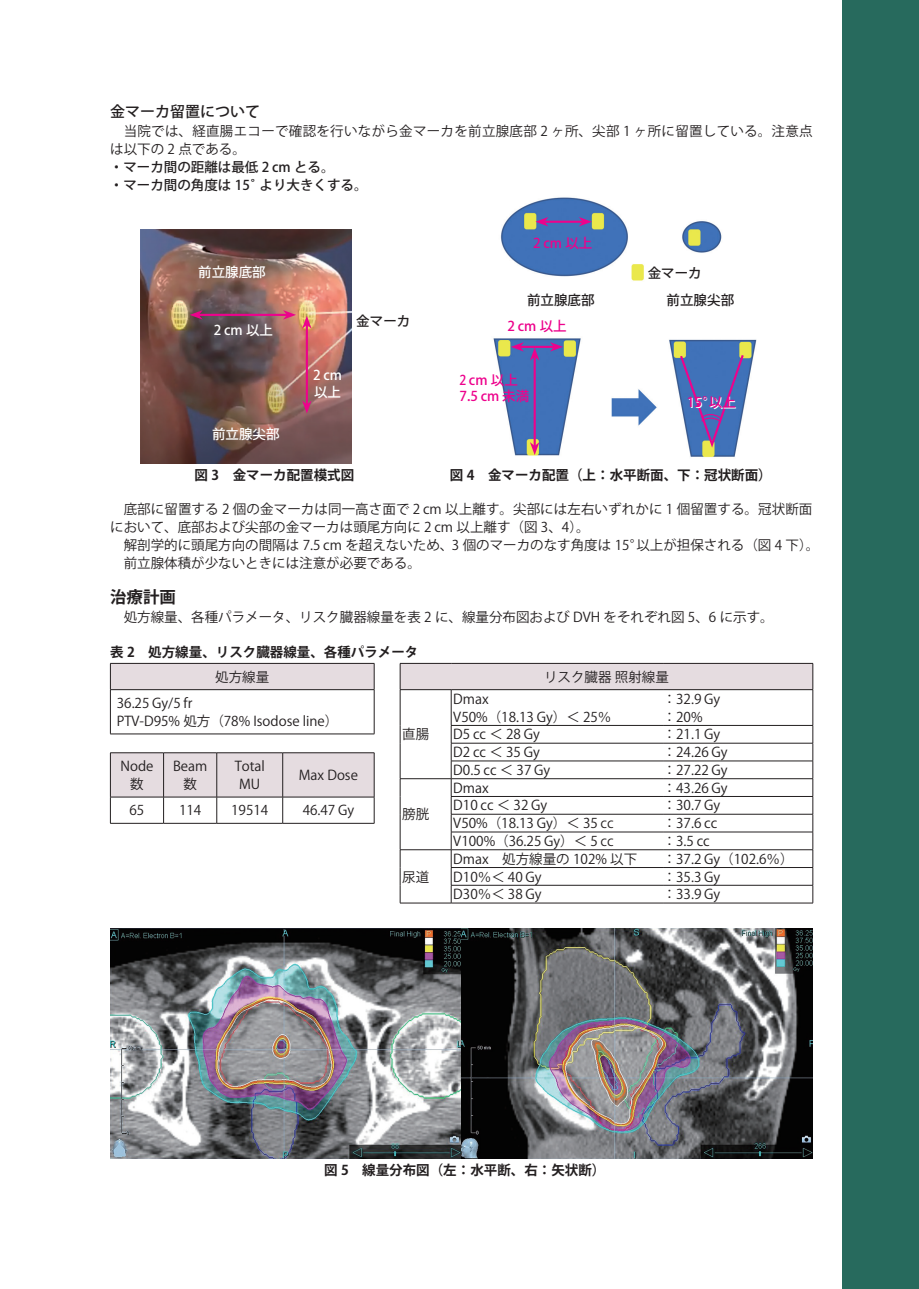
<style>
.page{position:relative;width:919px;height:1289px;background:#fff}
.page>*{position:absolute;margin:0;border:0;box-sizing:border-box;transform-origin:0 0}
.小見出し{font:700 16.5px "Koz Go Pr 6 N";color:#231f20}
.小小見出し{font:500 15px "Koz Go Pr 6 N";color:#231f20}
.本文_見出しなし{font:13.5px/18px "Koz Go Pr 6 N";color:#231f20;text-align:center}
.図タイトル{font:700 13.5px "Koz Go Pr 6 N";color:#231f20}
.本文_見出しなし-2{font:13.5px/18px "Koz Go Pr 6 N";letter-spacing:.02em;color:#231f20}
.本文_見出しB{font:500 13.5px "Koz Go Pr 6 N";color:#231f20}
.小見出し-2{font:500 13.5px "Koz Go Pr 6 N";color:#fff}
.小見出し-3{font:500 13.5px "Koz Go Pr 6 N";color:#ed028c}
.小見出し-4{font:500 13.5px "Koz Go Pr 6 N";color:#231f20}
</style>
<div class="page">
<div style="left:842px;top:0;width:76px;height:1288px;background:#276a5d"></div>
<div style="left:110px;top:663px;width:264px;height:26px;background:#e5dce0"></div>
<hr style="left:110px;top:663px;width:264px;height:1px;background:#231f20">
<svg style="left:110px;top:663px;width:1px;height:26px"></svg>
<svg style="left:374px;top:663px;width:1px;height:26px"></svg>
<hr style="left:110px;top:689px;width:264px;height:1px;background:#231f20">
<hr style="left:110px;top:690px;width:1px;height:43px;background:#231f20">
<hr style="left:374px;top:690px;width:1px;height:43px;background:#231f20">
<hr style="left:110px;top:733px;width:264px;height:1px;background:#231f20">
<div style="left:400px;top:663px;width:412px;height:26px;background:#e5dce0"></div>
<hr style="left:400px;top:663px;width:51px;height:1px;background:#231f20">
<svg style="left:400px;top:663px;width:1px;height:26px"></svg>
<hr style="left:451px;top:663px;width:213px;height:1px;background:#231f20">
<hr style="left:664px;top:663px;width:149px;height:1px;background:#231f20">
<svg style="left:812px;top:663px;width:1px;height:26px"></svg>
<hr style="left:400px;top:689px;width:51px;height:1px;background:#231f20">
<hr style="left:400px;top:690px;width:1px;height:35px;background:#231f20">
<hr style="left:451px;top:689px;width:213px;height:1px;background:#231f20">
<hr style="left:451px;top:690px;width:1px;height:35px;background:#231f20">
<hr style="left:664px;top:689px;width:149px;height:1px;background:#231f20">
<hr style="left:812px;top:690px;width:1px;height:35px;background:#231f20">
<hr style="left:451px;top:725px;width:213px;height:1px;background:#231f20">
<hr style="left:664px;top:725px;width:149px;height:1px;background:#231f20">
<hr style="left:451px;top:743px;width:213px;height:1px;background:#231f20">
<hr style="left:664px;top:743px;width:149px;height:1px;background:#231f20">
<hr style="left:451px;top:760px;width:213px;height:1px;background:#231f20">
<hr style="left:664px;top:760px;width:149px;height:1px;background:#231f20">
<hr style="left:400px;top:778px;width:51px;height:1px;background:#231f20">
<hr style="left:451px;top:778px;width:213px;height:1px;background:#231f20">
<hr style="left:664px;top:778px;width:149px;height:1px;background:#231f20">
<hr style="left:451px;top:796px;width:213px;height:1px;background:#231f20">
<hr style="left:664px;top:796px;width:149px;height:1px;background:#231f20">
<hr style="left:451px;top:814px;width:213px;height:1px;background:#231f20">
<hr style="left:664px;top:814px;width:149px;height:1px;background:#231f20">
<hr style="left:451px;top:831px;width:213px;height:1px;background:#231f20">
<hr style="left:664px;top:831px;width:149px;height:1px;background:#231f20">
<hr style="left:400px;top:849px;width:51px;height:1px;background:#231f20">
<hr style="left:451px;top:849px;width:213px;height:1px;background:#231f20">
<hr style="left:664px;top:849px;width:149px;height:1px;background:#231f20">
<hr style="left:451px;top:867px;width:213px;height:1px;background:#231f20">
<hr style="left:664px;top:867px;width:149px;height:1px;background:#231f20">
<svg style="left:400px;top:725px;width:1px;height:177px"></svg>
<hr style="left:451px;top:885px;width:213px;height:1px;background:#231f20">
<svg style="left:451px;top:726px;width:1px;height:176px"></svg>
<hr style="left:664px;top:885px;width:149px;height:1px;background:#231f20">
<svg style="left:812px;top:726px;width:1px;height:176px"></svg>
<hr style="left:400px;top:902px;width:51px;height:1px;background:#231f20">
<hr style="left:451px;top:902px;width:213px;height:1px;background:#231f20">
<hr style="left:664px;top:902px;width:149px;height:1px;background:#231f20">
<svg style="left:110px;top:752px;width:265px;height:71px"></svg>
<hr style="left:110px;top:823px;width:53px;height:1px;background:#231f20">
<hr style="left:163px;top:823px;width:54px;height:1px;background:#231f20">
<hr style="left:217px;top:823px;width:66px;height:1px;background:#231f20">
<hr style="left:283px;top:823px;width:91px;height:1px;background:#231f20">
<img style="left:110px;top:928px;width:702px;height:230px">
<img style="left:140px;top:230px;width:211px;height:233px">
<hr style="left:199px;top:314px;width:88px;height:2px;background:#ed028c">
<svg style="left:190px;top:310px;width:13px;height:9px"></svg>
<svg style="left:283px;top:310px;width:13px;height:9px"></svg>
<hr style="left:306px;top:325px;width:2px;height:79px;background:#ed028c">
<svg style="left:302px;top:400px;width:9px;height:13px"></svg>
<svg style="left:302px;top:316px;width:9px;height:13px"></svg>
<img style="left:500px;top:197px;width:222px;height:84px">
<hr style="left:544px;top:221px;width:38px;height:2px;background:#ed028c">
<svg style="left:535px;top:217px;width:13px;height:9px"></svg>
<svg style="left:578px;top:217px;width:13px;height:9px"></svg>
<img style="left:493px;top:338px;width:264px;height:120px">
<hr style="left:520px;top:346px;width:34px;height:2px;background:#ed028c">
<svg style="left:511px;top:342px;width:13px;height:9px"></svg>
<svg style="left:550px;top:342px;width:13px;height:9px"></svg>
<hr style="left:533px;top:357px;width:2px;height:89px;background:#ed028c">
<svg style="left:530px;top:442px;width:9px;height:13px"></svg>
<svg style="left:530px;top:347px;width:9px;height:13px"></svg>
<svg style="left:678px;top:352px;width:67px;height:99px"></svg>
<p class="小小見出し" style="left:110px;top:103px;width:151px">金マーカ留置について</p>
<p class="本文_見出しなし-2" style="left:110px;top:123px;width:704px;text-indent:14px">当院では、経直腸エコーで確認を行いながら金マーカを前立腺底部 2 ヶ所、尖部 1 ヶ所に留置している。注意点は以下の 2 点である。</p>
<p class="本文_見出しB" style="left:110px;top:160px;width:226px">・マーカ間の距離は最低 2 cm とる。</p>
<p class="本文_見出しB" style="left:110px;top:178px;width:259px">・マーカ間の角度は 15˚ より大きくする。</p>
<p class="小見出し-2" style="left:198px;top:265px;width:69px">前立腺底部</p>
<p class="小見出し-2" style="left:214px;top:322px;width:61px">2cm 以上</p>
<p class="小見出し-2" style="left:212px;top:426px;width:69px">前立腺尖部</p>
<p class="小見出し-4" style="left:356px;top:314px;width:56px">金マーカ</p>
<p class="小見出し-2" style="left:313px;top:367px;width:30px">2cm</p>
<p class="小見出し-2" style="left:314px;top:384px;width:28px">以上</p>
<p class="小見出し-3" style="left:533px;top:235px;width:61px">2cm 以上</p>
<p class="小見出し-4" style="left:647px;top:265px;width:55px">金マーカ</p>
<p class="小見出し-4" style="left:527px;top:292px;width:69px">前立腺底部</p>
<p class="小見出し-4" style="left:666px;top:292px;width:69px">前立腺尖部</p>
<p class="小見出し-3" style="left:507px;top:318px;width:61px">2cm 以上</p>
<p class="小見出し-3" style="left:459px;top:372px;width:60px">2cm 以上</p>
<p class="小見出し-3" style="left:459px;top:388px;width:71px">7.5 cm 未満</p>
<p class="小見出し-2" style="left:687px;top:395px;width:50px">15°以上</p>
<p class="図タイトル" style="left:450px;top:467px;width:323px">図 4　金マーカ配置（上：水平断面、下：冠状断面）</p>
<p class="本文_見出しなし" style="left:110px;top:500px;width:703px;text-align:left;text-indent:14px">底部に留置する 2 個の金マーカは同一高さ面で 2 cm 以上離す。尖部には左右いずれかに 1 個留置する。冠状断面において、底部および尖部の金マーカは頭尾方向に 2 cm 以上離す（図 3、4）。</p>
<p class="本文_見出しなし" style="left:124px;top:536px;width:697px">解剖学的に頭尾方向の間隔は 7.5 cm を超えないため、3 個のマーカのなす角度は 15°以上が担保される（図 4 下）。</p>
<p class="本文_見出しなし" style="left:124px;top:554px;width:298px">前立腺体積が少ないときには注意が必要である。</p>
<p class="図タイトル" style="left:194px;top:467px;width:161px">図 3　金マーカ配置模式図</p>
<p class="小見出し" style="left:110px;top:587px;width:67px">治療計画</p>
<p class="本文_見出しなし" style="left:124px;top:608px;width:651px">処方線量、各種パラメータ、リスク臓器線量を表 2 に、線量分布図および DVH をそれぞれ図 5、6 に示す。</p>
<p class="図タイトル" style="left:110px;top:644px;width:310px">表 2　処方線量、リスク臓器線量、各種パラメータ</p>
<p class="本文_見出しなし" style="left:215px;top:668px;width:55px">処方線量</p>
<p class="本文_見出しなし" style="left:117px;top:694px;width:77px">36.25 Gy/5 fr</p>
<p class="本文_見出しなし" style="left:117px;top:712px;width:223px">PTV-D95% 処方（78% Isodose line）</p>
<p class="本文_見出しなし" style="left:120px;top:757px;width:34px">Node数</p>
<p class="本文_見出しなし" style="left:173px;top:757px;width:36px">Beam数</p>
<p class="本文_見出しなし" style="left:235px;top:757px;width:32px">Total<br>MU</p>
<p class="本文_見出しなし" style="left:299px;top:766px;width:61px">Max Dose</p>
<p class="本文_見出しなし" style="left:129px;top:801px;width:16px">65</p>
<p class="本文_見出しなし" style="left:179px;top:801px;width:24px">114</p>
<p class="本文_見出しなし" style="left:231px;top:801px;width:39px">19514</p>
<p class="本文_見出しなし" style="left:303px;top:801px;width:53px">46.47 Gy</p>
<p class="本文_見出しなし" style="left:402px;top:725px;width:28px">直腸</p>
<p class="本文_見出しなし" style="left:402px;top:805px;width:28px">膀胱</p>
<p class="本文_見出しなし" style="left:402px;top:867px;width:28px">尿道</p>
<p class="本文_見出しなし" style="left:544px;top:668px;width:126px">リスク臓器 照射線量</p>
<p class="本文_見出しなし" style="left:453px;top:690px;width:37px">Dmax</p>
<p class="本文_見出しなし" style="left:453px;top:708px;width:159px">V50%（18.13 Gy）＜ 25％</p>
<p class="本文_見出しなし" style="left:662px;top:690px;width:59px">：32.9 Gy</p>
<p class="本文_見出しなし" style="left:662px;top:708px;width:41px">：20%</p>
<p class="本文_見出しなし" style="left:453px;top:725px;width:88px">D5 cc ＜ 28 Gy</p>
<p class="本文_見出しなし" style="left:662px;top:725px;width:59px">：21.1 Gy</p>
<p class="本文_見出しなし" style="left:453px;top:743px;width:88px">D2 cc ＜ 35 Gy</p>
<p class="本文_見出しなし" style="left:662px;top:743px;width:67px">：24.26 Gy</p>
<p class="本文_見出しなし" style="left:453px;top:761px;width:98px">D0.5 cc ＜ 37 Gy</p>
<p class="本文_見出しなし" style="left:662px;top:761px;width:67px">：27.22 Gy</p>
<p class="本文_見出しなし" style="left:453px;top:779px;width:37px">Dmax</p>
<p class="本文_見出しなし" style="left:662px;top:779px;width:67px">：43.26 Gy</p>
<p class="本文_見出しなし" style="left:453px;top:796px;width:95px">D10 cc ＜ 32 Gy</p>
<p class="本文_見出しなし" style="left:662px;top:796px;width:59px">：30.7 Gy</p>
<p class="本文_見出しなし" style="left:453px;top:814px;width:162px">V50%（18.13 Gy）＜ 35 ㏄</p>
<p class="本文_見出しなし" style="left:662px;top:814px;width:56px">：37.6 cc</p>
<p class="本文_見出しなし" style="left:453px;top:832px;width:162px">V100%（36.25 Gy）＜ 5 ㏄</p>
<p class="本文_見出しなし" style="left:662px;top:832px;width:49px">：3.5 cc</p>
<p class="本文_見出しなし" style="left:453px;top:850px;width:185px">Dmax　処方線量の 102% 以下</p>
<p class="本文_見出しなし" style="left:662px;top:850px;width:132px">：37.2 Gy（102.6％）</p>
<p class="本文_見出しなし" style="left:453px;top:867px;width:90px">D10％＜ 40 Gy</p>
<p class="本文_見出しなし" style="left:662px;top:867px;width:59px">：35.3 Gy</p>
<p class="本文_見出しなし" style="left:453px;top:885px;width:90px">D30％＜ 38 Gy</p>
<p class="本文_見出しなし" style="left:662px;top:885px;width:59px">：33.9 Gy</p>
<p class="図タイトル" style="left:324px;top:1161px;width:283px">図 5　線量分布図（左：水平断、右：矢状断）</p>
</div>
